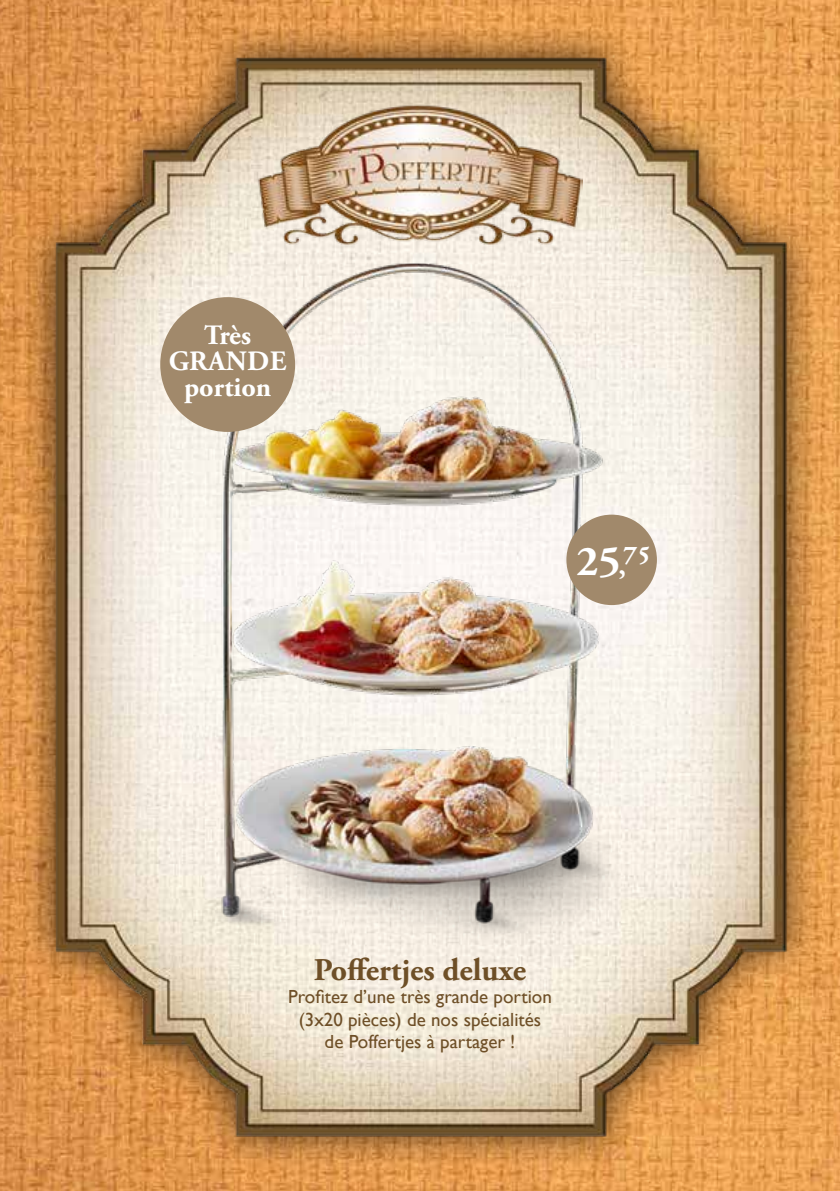
<style>
.page{position:relative;width:840px;height:1191px;background:#fff}
.page>*{position:absolute;margin:0;border:0;box-sizing:border-box;transform-origin:0 0}
.t1{font:700 42.6px "Adobe Garamond Pro";color:#fff}
.t2{font:700 31.6px "Adobe Garamond Pro";color:#6e4f27}
.t3{font:700 28px/26px "Adobe Garamond Pro";color:#fff;text-align:center}
.t4{font:19px/22.8px "Gill Sans";color:#6e4f27;text-align:center}
.s1{font-size:28.8px}
</style>
<div class="page">
<img style="left:0;top:0;width:839px;height:1191px">
<div style="left:19px;top:20px;width:802px;height:1151px;background:#000;opacity:.7"></div>
<img style="left:44px;top:45px;width:751px;height:1102px">
<img style="left:257px;top:103px;width:325px;height:145px">
<img style="left:189px;top:264px;width:461px;height:722px">
<div style="left:566px;top:514px;width:90px;height:91px;background:#a1896b;border-radius:50%"></div>
<div style="left:160px;top:297px;width:135px;height:135px;background:#a1896b;border-radius:50%"></div>
<h3 class="t3" style="left:168px;top:322px;width:119px">Très<br>GRANDE portion</h3>
<h1 class="t1" style="left:576px;top:536px;width:51px">25<span class="s1">,</span></h1>
<h3 class="t3" style="left:622px;top:537px;width:30px">75</h3>
<h2 class="t2" style="left:313px;top:951px;width:214px">Poffertjes deluxe</h2>
<p class="t4" style="left:288px;top:984px;width:265px">Profitez d’une très grande portion (3x20 pièces) de nos spécialités de Poffertjes à partager !</p>
</div>
